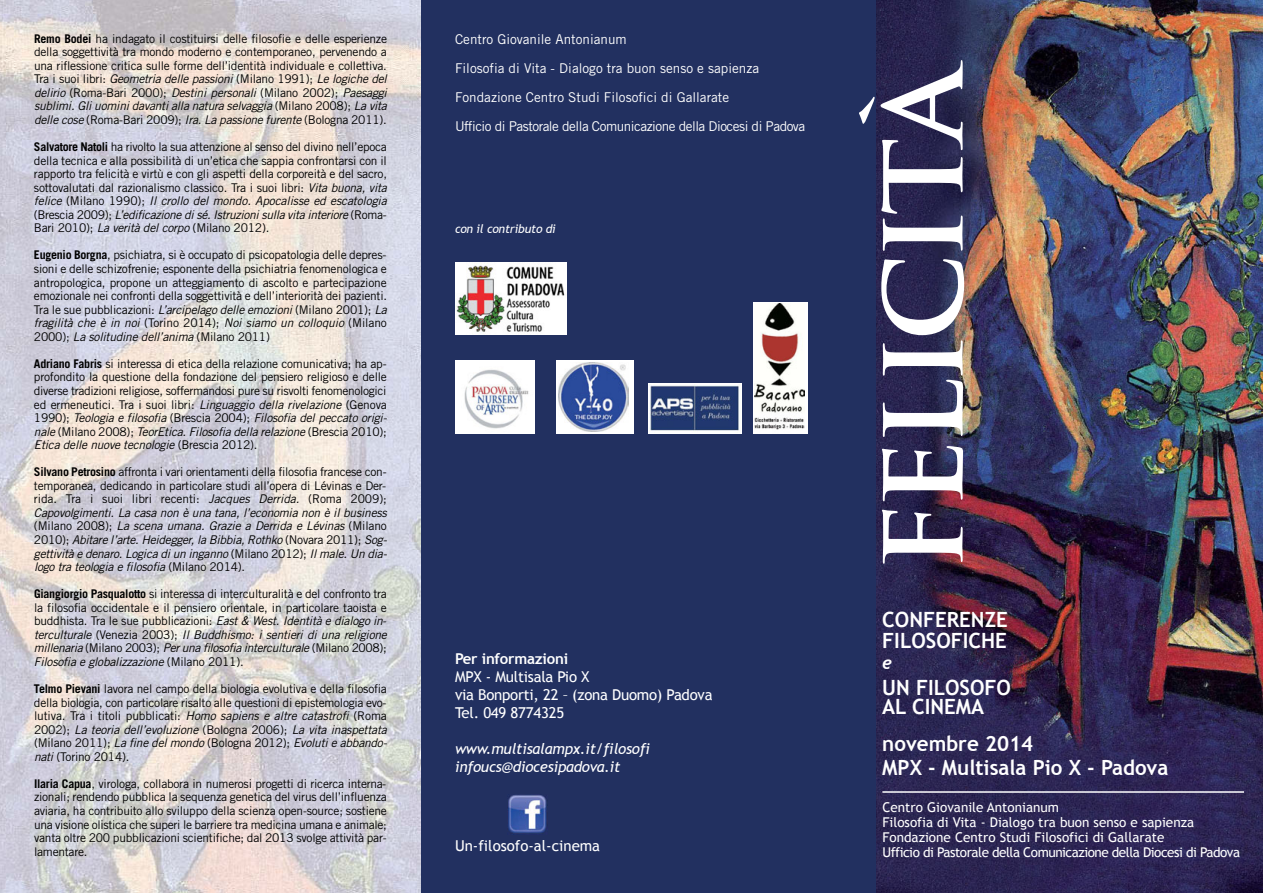
<style>
.page{position:relative;width:1263px;height:893px;background:#fff}
.page>*{position:absolute;margin:0;border:0;box-sizing:border-box;transform-origin:0 0}
.t1{font:700 105.6px "Trajan";letter-spacing:-.05em;color:#fff;scale:1.04 1}
.t2{font:700 21px/21px "Trebuchet MS";color:#fff}
.t3{font:italic 700 18px "Trebuchet";color:#fff}
.t4{font:15px/18px "Trebuchet MS";letter-spacing:-.015em;color:#fff}
.t5{font:italic 15px/18px "Trebuchet MS";letter-spacing:-.015em;color:#fff}
.t6{font:700 15px "Trebuchet MS";letter-spacing:-.015em;color:#fff}
.t7{font:13.5px/29px "Trade Gothic LT Std";color:#fff}
.t8{font:13.5px/15px "Trebuchet MS";color:#fff}
.t9{font:12px/13.5px "Trade Gothic LT Std";letter-spacing:-.02em;color:#000;text-align:justify}
.t10{font:italic 12px/13.5px "Trade Gothic LT Std";letter-spacing:-.02em;color:#000;text-align:justify}
.t11{font:italic 12px "Trebuchet MS";letter-spacing:-.015em;color:#fff}
.s1{font-weight:700}
.s2{font-style:italic}
.s3{font-weight:700;font-style:normal}
.s4{font-style:normal}
</style>
<div class="page">
<img style="left:0;top:0;width:421px;height:893px">
<div style="left:421px;top:0;width:455px;height:893px;background:#223060"></div>
<img style="left:876px;top:0;width:387px;height:893px">
<hr style="left:882px;top:791px;width:362px;height:2px;background:#fff">
<img style="left:455px;top:263px;width:112px;height:72px">
<img style="left:455px;top:360px;width:79px;height:74px">
<div style="left:648px;top:383px;width:93px;height:51px;background:#fff"></div>
<img style="left:650px;top:385px;width:89px;height:46px">
<div style="left:754px;top:302px;width:54px;height:132px;background:#fff"></div>
<img style="left:754px;top:303px;width:50px;height:127px">
<div style="left:556px;top:360px;width:78px;height:74px;background:#fff"></div>
<img style="left:558px;top:363px;width:71px;height:68px">
<img style="left:508px;top:795px;width:39px;height:39px">
<p class="t9" style="left:34px;top:33px;width:355px"><span class="s1">Remo Bodei</span> ha indagato il costituirsi delle filosofie e delle esperienze della soggettività tra mondo moderno e contemporaneo, pervenendo a una riflessione critica sulle forme dell’identità individuale e collettiva.<br>Tra i suoi libri: <span class="s2">Geometria delle passioni</span> (Milano 1991); <span class="s2">Le logiche del delirio</span> (Roma-Bari 2000); <span class="s2">Destini personali</span> (Milano 2002); <span class="s2">Paesaggi sublimi. Gli uomini davanti alla natura selvaggia</span> (Milano 2008); <span class="s2">La vita delle cose</span> (Roma-Bari 2009); <span class="s2">Ira. La passione furente</span> (Bologna 2011).</p>
<p class="t9" style="left:34px;top:141px;width:354px"><span class="s1">Salvatore Natoli</span> ha rivolto la sua attenzione al senso del divino nell’epoca della tecnica e alla possibilità di un’etica che sappia confrontarsi con il rapporto tra felicità e virtù e con gli aspetti della corporeità e del sacro, sottovalutati dal razionalismo classico. Tra i suoi libri: <span class="s2">Vita buona, vita felice</span> (Milano 1990); <span class="s2">Il crollo del mondo. Apocalisse ed escatologia </span>(Brescia 2009); <span class="s2">L’edificazione di sé. Istruzioni sulla vita interiore</span> (Roma-Bari 2010); <span class="s2">La verità del corpo</span> (Milano 2012).</p>
<p class="t9" style="left:34px;top:250px;width:355px"><span class="s1">Eugenio Borgna</span>, psichiatra, si è occupato di psicopatologia delle depres&shy;sioni e delle schizofrenie; esponente della psichiatria fenomenologica e antropologica, propone un atteggiamento di ascolto e partecipazione emozionale nei confronti della soggettività e dell’interiorità dei pazienti.<br>Tra le sue pubblicazioni: <span class="s2">L’arcipelago delle emozioni</span> (Milano 2001); <span class="s2">La fragilità che è in noi</span> (Torino 2014); <span class="s2">Noi siamo un colloquio</span> (Milano 2000); <span class="s2">La solitudine dell’anima</span> (Milano 2011)</p>
<p class="t9" style="left:34px;top:358px;width:354px"><span class="s1">Adriano Fabris</span> si interessa di etica della relazione comunicativa; ha ap&shy;profondito la questione della fondazione del pensiero religioso e delle diverse tradizioni religiose, soffermandosi pure su risvolti fenomenologici ed ermeneutici. Tra i suoi libri: <span class="s2">Linguaggio della rivelazione</span> (Genova 1990); <span class="s2">Teologia e filosofia</span> (Brescia 2004); <span class="s2">Filosofia del peccato origi&shy;nale</span> (Milano 2008); <span class="s2">TeorEtica. Filosofia della relazione</span> (Brescia 2010); <span class="s2">Etica delle nuove tecnologie</span> (Brescia 2012).</p>
<p class="t10" style="left:34px;top:466px;width:354px"><span class="s3">Silvano Petrosino</span> <span class="s4">affronta i vari orientamenti della filosofia francese con&shy;temporanea, dedicando in particolare studi all’opera di Lévinas e Der&shy;rida. Tra i suoi libri recenti:</span> Jacques Derrida. <span class="s4">(Roma 2009); </span>Capovolgimenti. La casa non è una tana, l’economia non è il business <span class="s4">(Milano 2008);</span> La scena umana. Grazie a Derrida e Lévinas <span class="s4">(Milano 2010);</span> Abitare l’arte. Heidegger, la Bibbia, Rothko <span class="s4">(Novara 2011);</span> Sog&shy;gettività e denaro. Logica di un inganno <span class="s4">(Milano 2012);</span> Il male. Un dia&shy;logo tra teologia e filosofia <span class="s4">(Milano 2014).</span></p>
<p class="t9" style="left:34px;top:588px;width:354px"><span class="s1">Giangiorgio Pasqualotto</span> si interessa di interculturalità e del confronto tra la filosofia occidentale e il pensiero orientale, in particolare taoista e buddhista. Tra le sue pubblicazioni: <span class="s2">East &amp; West. Identità e dialogo in&shy;terculturale</span> (Venezia 2003); <span class="s2">Il Buddhismo: i sentieri di una religione millenaria</span> (Milano 2003); <span class="s2">Per una filosofia interculturale</span> (Milano 2008); <span class="s2">Filosofia e globalizzazione</span> (Milano 2011).</p>
<p class="t9" style="left:34px;top:683px;width:354px"><span class="s1">Telmo Pievani</span> lavora nel campo della biologia evolutiva e della filosofia della biologia, con particolare risalto alle questioni di epistemologia evo&shy;lutiva. Tra i titoli pubblicati: <span class="s2">Homo sapiens e altre catastrofi</span> (Roma 2002); <span class="s2">La teoria dell’evoluzione</span> (Bologna 2006); <span class="s2">La vita inaspettata </span>(Milano 2011); <span class="s2">La fine del mondo</span> (Bologna 2012); <span class="s2">Evoluti e abbando&shy;nati</span> (Torino 2014).</p>
<p class="t9" style="left:34px;top:778px;width:354px"><span class="s1">Ilaria Capua</span>, virologa, collabora in numerosi progetti di ricerca interna&shy;zionali; rendendo pubblica la sequenza genetica del virus dell’influenza aviaria, ha contribuito allo sviluppo della scienza open-source; sostiene una visione olistica che superi le barriere tra medicina umana e animale; vanta oltre 200 pubblicazioni scientifiche; dal 2013 svolge attività par&shy;lamentare.</p>
<p class="t7" style="left:455px;top:26px;width:352px">Centro Giovanile Antonianum<br>Filosofia di Vita - Dialogo tra buon senso e sapienza Fondazione Centro Studi Filosofici di Gallarate<br>Ufficio di Pastorale della Comunicazione della Diocesi di Padova</p>
<p class="t11" style="left:455px;top:221px;width:102px">con il contributo di</p>
<p class="t6" style="left:455px;top:650px;width:115px">Per informazioni</p>
<p class="t4" style="left:455px;top:667px;width:259px">MPX - Multisala Pio X<br>via Bonporti, 22 – (zona Duomo) Padova<br>Tel. 049 8774325</p>
<p class="t5" style="left:455px;top:739px;width:197px">www.multisalampx.it/filosofi infoucs@diocesipadova.it</p>
<p class="t4" style="left:455px;top:837px;width:147px">Un-filosofo-al-cinema</p>
<h1 class="t1" style="left:864px;top:571px;width:486px;rotate:-90deg">Felicità</h1>
<h2 class="t2" style="left:882px;top:609px;width:127px">CONFERENZE<br>FILOSOFICHE</h2>
<h3 class="t3" style="left:882px;top:652px;width:11px">e</h3>
<h2 class="t2" style="left:882px;top:677px;width:130px;line-height:19.5px">UN FILOSOFO<br>AL CINEMA</h2>
<h2 class="t2" style="left:882px;top:732px;width:288px;line-height:24px">novembre 2014<br>MPX - Multisala Pio X - Padova</h2>
<p class="t8" style="left:882px;top:800px;width:359px">Centro Giovanile Antonianum<br>Filosofia di Vita - Dialogo tra buon senso e sapienza Fondazione Centro Studi Filosofici di Gallarate<br>Ufficio di Pastorale della Comunicazione della Diocesi di Padova</p>
</div>
